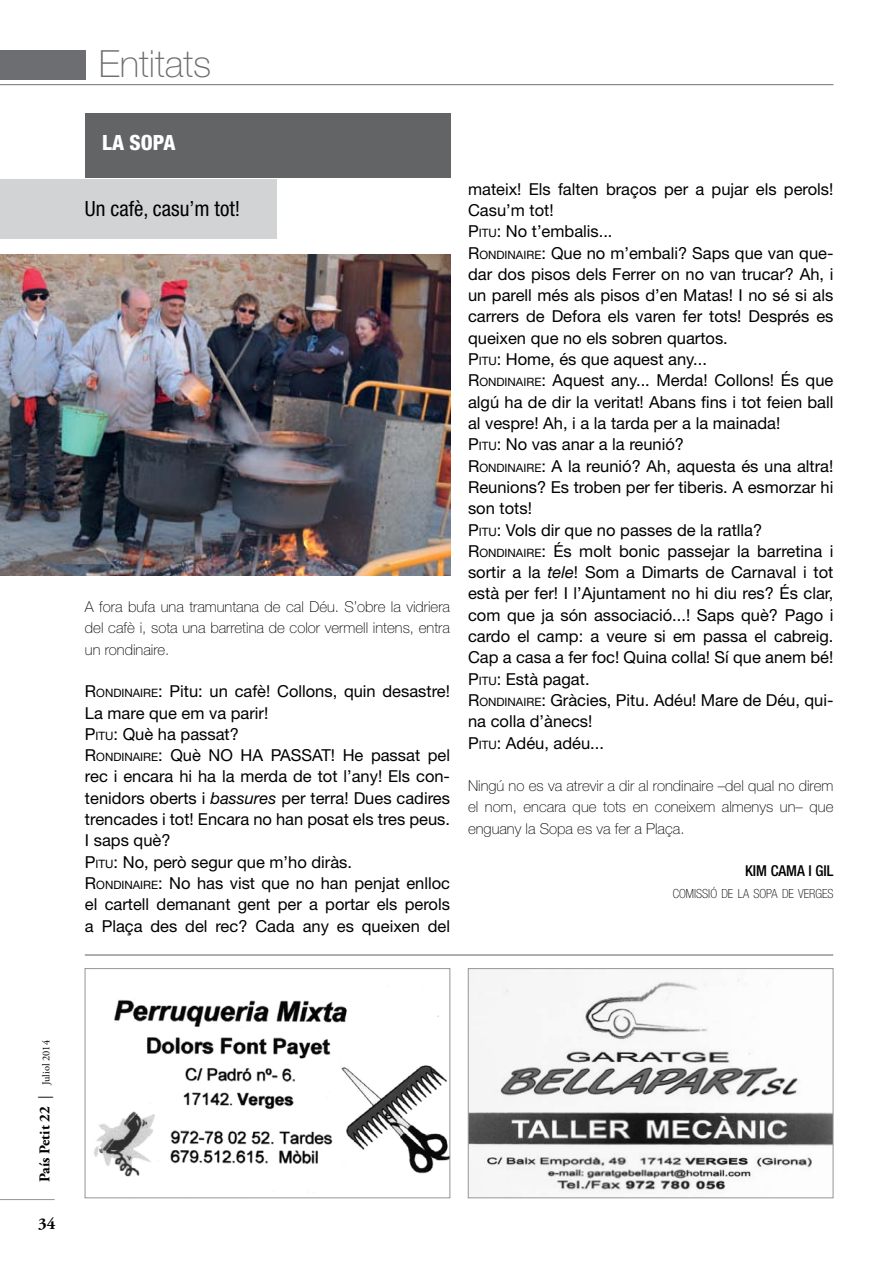
<style>
.page{position:relative;width:893px;height:1263px;background:#fff}
.page>*{position:absolute;margin:0;border:0;box-sizing:border-box;transform-origin:0 0}
.t1{font:100 37.5px "Helvetica Neue LT Std";color:#6d6e71}
.t2{font:condensed 21px "Helvetica Neue LT Std";color:#000}
.t3{font:800 condensed 21px "Helvetica Neue LT Std";color:#fff}
.t4{font:16.5px/21.3px "Helvetica Neue LT Std";color:#000}
.t5{font:700 16.5px "Adobe Garamond Pro";color:#000}
.t6{font:100 15px/21.3px "Helvetica Neue LT Std";color:#000;text-align:justify}
.t7{font:700 15px "Adobe Garamond Pro";color:#000}
.t8{font:500 condensed 15px "Helvetica Neue LT Std";color:#000}
.t9{font:100 condensed 12.6px "Helvetica Neue LT Std";color:#000}
.s1{font-style:inherit}
.s2{font-size:11.55px}
.s3{font-style:italic}
.s4{font-weight:400}
.s5{font-weight:400;font-size:10.5px}
</style>
<div class="page">
<hr style="left:0;top:84px;width:833px;height:1px;background:#6d6e71">
<hr style="left:0;top:1199px;width:55px;height:1px;background:#939598">
<div style="left:0;top:50px;width:85px;height:30px;background:#6d6e71"></div>
<img style="left:94px;top:999px;width:354px;height:178px">
<div style="left:85px;top:968px;width:365px;height:230px;border:1px solid #939598"></div>
<img style="left:470px;top:970px;width:361px;height:223px">
<div style="left:468px;top:968px;width:365px;height:230px;border:1px solid #939598"></div>
<hr style="left:85px;top:954px;width:748px;height:2px;background:#939598">
<div style="left:85px;top:114px;width:365px;height:64px;background:#636466"></div>
<div style="left:0;top:179px;width:276px;height:60px;background:#d1d3d4"></div>
<img style="left:0;top:254px;width:450px;height:321px">
<h1 class="t1" style="left:99px;top:42px;width:114px">Entitats</h1>
<p class="t3" style="left:102px;top:130px;width:75px">LA SOPA</p>
<p class="t2" style="left:85px;top:196px;width:157px">Un cafè, casu’m tot!</p>
<p class="t6" style="left:85px;top:596px;width:367px">A fora bufa una tramuntana de cal Déu. S’obre la vidriera del cafè i, sota una barretina de color vermell intens, entra un rondinaire.</p>
<p class="t4" style="left:85px;top:680px;width:367px"><span class="s1">R</span><span class="s2">ONDINAIRE</span><span class="s1">:</span> Pitu: un cafè! Collons, quin desastre!<br>La mare que em va parir!<br><span class="s1">P</span><span class="s2">ITU</span><span class="s1">:</span> Què ha passat?<br><span class="s1">R</span><span class="s2">ONDINAIRE</span>: Què NO HA PASSAT! He passat pel rec i encara hi ha la merda de tot l’any! Els con&shy;tenidors oberts i <span class="s3">bassures</span> per terra! Dues cadires trencades i tot! Encara no han posat els tres peus.<br>I saps què?<br><span class="s1">P</span><span class="s2">ITU</span>: No, però segur que m’ho diràs.<br><span class="s1">R</span><span class="s2">ONDINAIRE</span>: No has vist que no han penjat enlloc el cartell demanant gent per a portar els perols a Plaça des del rec? Cada any es queixen del</p>
<p class="t4" style="left:468px;top:178px;width:367px">mateix! Els falten braços per a pujar els perols!<br>Casu’m tot!<br><span class="s1">P</span><span class="s2">ITU</span>: No t’embalis...<br><span class="s1">R</span><span class="s2">ONDINAIRE</span>: Que no m’embali? Saps que van que&shy;dar dos pisos dels Ferrer on no van trucar? Ah, i un parell més als pisos d’en Matas! I no sé si als carrers de Defora els varen fer tots! Després es queixen que no els sobren quartos.<br><span class="s1">P</span><span class="s2">ITU</span>: Home, és que aquest any...<br><span class="s1">R</span><span class="s2">ONDINAIRE</span>: Aquest any... Merda! Collons! És que algú ha de dir la veritat! Abans fins i tot feien ball al vespre! Ah, i a la tarda per a la mainada!<br><span class="s1">P</span><span class="s2">ITU</span>: No vas anar a la reunió?<br><span class="s1">R</span><span class="s2">ONDINAIRE</span>: A la reunió? Ah, aquesta és una altra!<br>Reunions? Es troben per fer tiberis. A esmorzar hi son tots!<br><span class="s1">P</span><span class="s2">ITU</span>: Vols dir que no passes de la ratlla?<br><span class="s1">R</span><span class="s2">ONDINAIRE</span>: És molt bonic passejar la barretina i sortir a la <span class="s3">tele</span>! Som a Dimarts de Carnaval i tot està per fer! I l’Ajuntament no hi diu res? És clar, com que ja són associació...! Saps què? Pago i cardo el camp: a veure si em passa el cabreig.<br>Cap a casa a fer foc! Quina colla! Sí que anem bé!<br><span class="s1">P</span><span class="s2">ITU</span>: Està pagat.<br><span class="s1">R</span><span class="s2">ONDINAIRE</span>: Gràcies, Pitu. Adéu! Mare de Déu, qui&shy;na colla d’ànecs!<br><span class="s1">P</span><span class="s2">ITU</span>: Adéu, adéu...</p>
<p class="t6" style="left:468px;top:775px;width:367px">Ningú no es va atrevir a dir al rondinaire –del qual no direm el nom, encara que tots en coneixem almenys un– que enguany la Sopa es va fer a Plaça.</p>
<p class="t8" style="left:745px;top:862px;width:90px">KIM CAMA I GIL</p>
<p class="t9" style="left:673px;top:886px;width:162px">COMISSIÓ DE LA SOPA DE VERGES</p>
<p class="t7" style="left:36px;top:1182px;width:144px;rotate:-90deg">País Petit 22 <span class="s4">|</span> <span class="s5">Juliol 2014</span></p>
<p class="t5" style="left:38px;top:1214px;width:19px">34</p>
</div>
